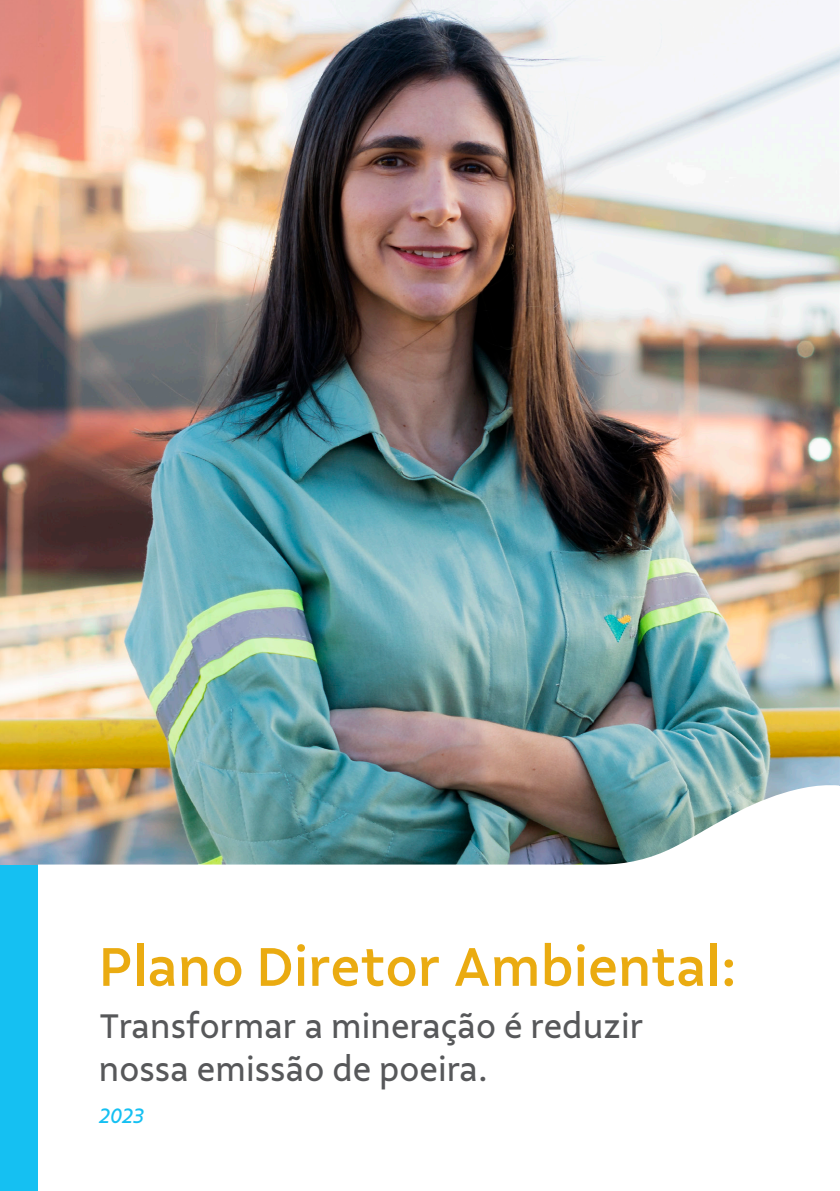
<style>
.page{position:relative;width:840px;height:1191px;background:#fff}
.page>*{position:absolute;margin:0;border:0;box-sizing:border-box;transform-origin:0 0}
.t1{font:500 58px "Vale Sans";color:#eaab11}
.t2{font:36px "Vale Sans";color:#57585a}
.t3{font:italic 22px "Vale Sans";color:#15c0f2}
</style>
<div class="page">
<img style="left:38px;top:0;width:800px;height:781px">
<img style="left:38px;top:781px;width:801px;height:84px">
<div style="left:0;top:864px;width:38px;height:327px;background:#15c0f2"></div>
<img style="left:0;top:0;width:38px;height:864px">
<img style="left:838px;top:46px;width:1px;height:739px">
<p class="t1" style="left:99px;top:931px;width:639px">Plano Diretor Ambiental:</p>
<p class="t2" style="left:99px;top:1004px;width:546px">Transformar a mineração é reduzir</p>
<p class="t2" style="left:99px;top:1047px;width:390px">nossa emissão de poeira.</p>
<p class="t3" style="left:99px;top:1103px;width:47px">2023</p>
</div>
